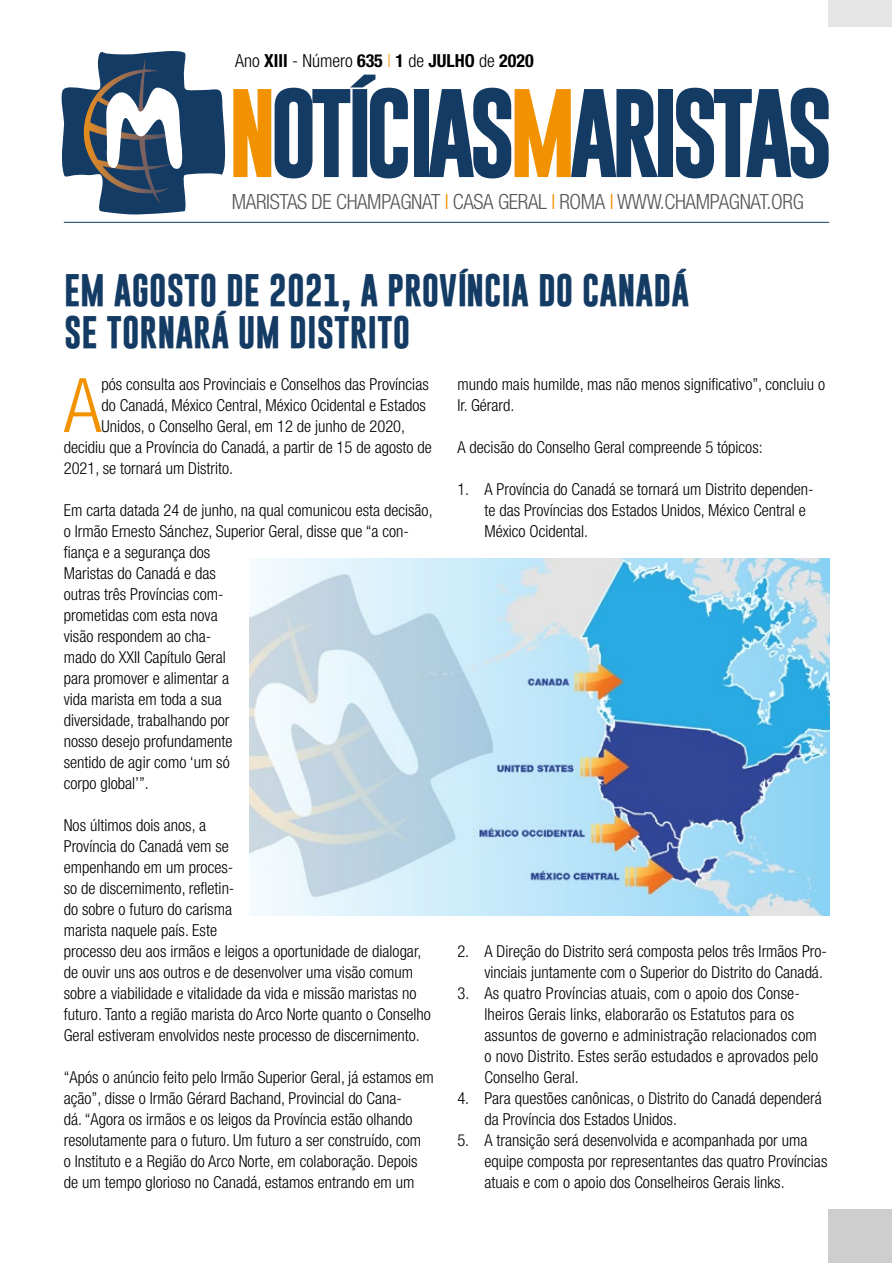
<style>
.page{position:relative;width:893px;height:1263px;background:#fff}
.page>*{position:absolute;margin:0;border:0;box-sizing:border-box;transform-origin:0 0}
.t1{font:700 90px "Gobold";letter-spacing:-.08em;color:#133b64}
.t2{font:300 condensed 75.3px "Helvetica Neue";color:#f39200}
.t3{font:700 33px/42px "Gobold";color:#133b64}
.t4{font:300 condensed 21px "Helvetica Neue";letter-spacing:-.02em;color:#575756}
.t5{font:700 condensed 18px "Helvetica Neue";color:#000}
.t6{font:300 condensed 16.5px/21px "Helvetica Neue";color:#000}
.s1{font-weight:300}
.s2{font-weight:300;color:#f39200}
.s3{color:#f39200}
</style>
<div class="page">
<hr style="left:64px;top:222px;width:765px;height:1px;background:#133b64">
<svg style="left:61px;top:51px;width:165px;height:164px"></svg>
<div style="left:828px;top:1209px;width:64px;height:54px;background:#cfcece"></div>
<div style="left:828px;top:0;width:64px;height:27px;background:#e6e5e5"></div>
<img style="left:250px;top:558px;width:580px;height:357px">
<p class="t5" style="left:235px;top:50px;width:300px"><span class="s1">Ano</span> XIII <span class="s1">- Número</span> 635 <span class="s2">|</span> 1 <span class="s1">de</span> JULHO <span class="s1">de</span> 2020</p>
<h1 class="t1" style="left:228px;top:74px;width:607px"><span class="s3">N</span>OTÍCIAS<span class="s3">M</span>ARISTAS</h1>
<p class="t4" style="left:232px;top:189px;width:574px">MARISTAS DE CHAMPAGNAT <span class="s3">I</span> CASA GERAL <span class="s3">I</span> ROMA <span class="s3">I</span> WWW.CHAMPAGNAT.ORG</p>
<h3 class="t3" style="left:64px;top:269px;width:626px">EM AGOSTO DE 2021, A PROVÍNCIA DO CANADÁ<br>SE TORNARÁ UM DISTRITO</h3>
<h2 class="t2" style="left:64px;top:362px;width:39px">A</h2>
<p class="t6" style="left:102px;top:374px;width:329px">pós consulta aos Provinciais e Conselhos das Províncias</p>
<p class="t6" style="left:102px;top:395px;width:326px">do Canadá, México Central, México Ocidental e Estados</p>
<p class="t6" style="left:102px;top:416px;width:305px">Unidos, o Conselho Geral, em 12 de junho de 2020,</p>
<p class="t6" style="left:64px;top:437px;width:370px">decidiu que a Província do Canadá, a partir de 15 de agosto de</p>
<p class="t6" style="left:64px;top:458px;width:171px">2021, se tornará um Distrito.</p>
<p class="t6" style="left:64px;top:500px;width:370px">Em carta datada 24 de junho, na qual comunicou esta decisão, o Irmão Ernesto Sánchez, Superior Geral, disse que “a con&shy;fiança e a segurança dos<br>Maristas do Canadá e das<br>outras três Províncias com-<br>prometidas com esta nova<br>visão respondem ao cha-<br>mado do XXII Capítulo Geral<br>para promover e alimentar a<br>vida marista em toda a sua<br>diversidade, trabalhando por<br>nosso desejo profundamente<br>sentido de agir como ‘um só<br>corpo global’”.</p>
<p class="t6" style="left:64px;top:815px;width:369px">Nos últimos dois anos, a<br>Província do Canadá vem se<br>empenhando em um proces-<br>so de discernimento, refletin-<br>do sobre o futuro do carisma<br>marista naquele país. Este<br>processo deu aos irmãos e leigos a oportunidade de dialogar, de ouvir uns aos outros e de desenvolver uma visão comum sobre a viabilidade e vitalidade da vida e missão maristas no futuro. Tanto a região marista do Arco Norte quanto o Conselho Geral estiveram envolvidos neste processo de discernimento.</p>
<p class="t6" style="left:64px;top:1067px;width:372px">“Após o anúncio feito pelo Irmão Superior Geral, já estamos em ação”, disse o Irmão Gérard Bachand, Provincial do Cana-<br>dá. “Agora os irmãos e os leigos da Província estão olhando resolutamente para o futuro. Um futuro a ser construído, com<br>o Instituto e a Região do Arco Norte, em colaboração. Depois de um tempo glorioso no Canadá, estamos entrando em um</p>
<p class="t6" style="left:457px;top:374px;width:369px">mundo mais humilde, mas não menos significativo”, concluiu o<br>Ir. Gérard.</p>
<p class="t6" style="left:457px;top:437px;width:307px">A decisão do Conselho Geral compreende 5 tópicos:</p>
<p class="t6" style="left:484px;top:479px;width:331px;text-indent:-27px">1. A Província do Canadá se tornará um Distrito dependen&shy;te das Províncias dos Estados Unidos, México Central e<br>México Ocidental.</p>
<p class="t6" style="left:457px;top:941px;width:371px;text-align:right">2. A Direção do Distrito será composta pelos três Irmãos Pro&shy;vinciais juntamente com o Superior do Distrito do Canadá.</p>
<p class="t6" style="left:484px;top:983px;width:335px;text-indent:-27px">3. As quatro Províncias atuais, com o apoio dos Conse&shy;lheiros Gerais links, elaborarão os Estatutos para os assuntos de governo e administração relacionados com o novo Distrito. Estes serão estudados e aprovados pelo Conselho Geral.</p>
<p class="t6" style="left:484px;top:1088px;width:339px;text-indent:-27px">4. Para questões canônicas, o Distrito do Canadá dependerá da Província dos Estados Unidos.</p>
<p class="t6" style="left:484px;top:1130px;width:345px;text-indent:-27px">5. A transição será desenvolvida e acompanhada por uma equipe composta por representantes das quatro Províncias atuais e com o apoio dos Conselheiros Gerais links.</p>
</div>
